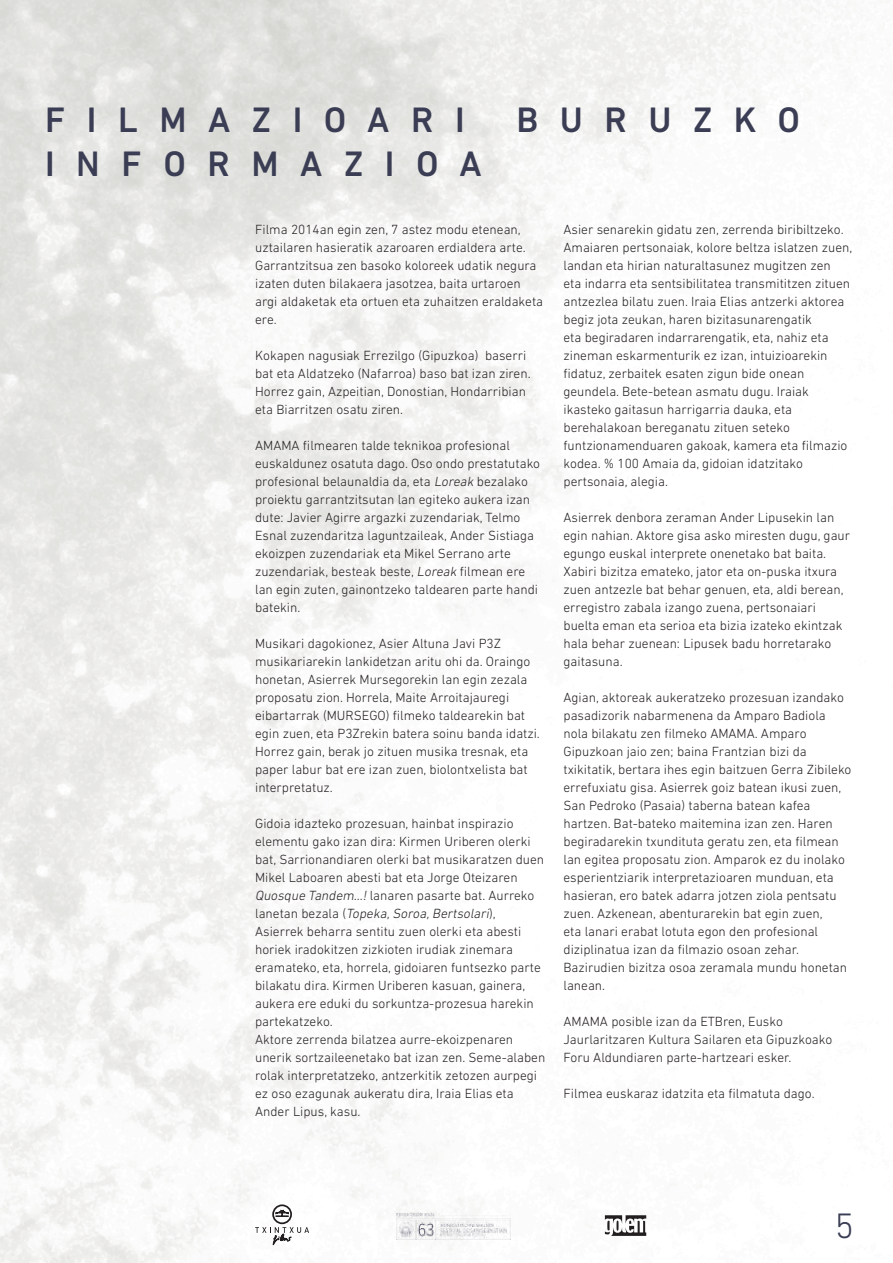
<style>
.page{position:relative;width:893px;height:1263px;background:#fff}
.page>*{position:absolute;margin:0;border:0;box-sizing:border-box;transform-origin:0 0}
.t1{font:500 36px "DIN Next LT Pro";letter-spacing:.6em;color:#3a3d53}
.t2{font:300 36px "DIN Next LT Pro";color:#3a3d53}
.t3{font:300 13.5px/18px "DIN Next LT Pro";color:#231f20}
.s1{font-style:italic}
</style>
<div class="page">
<img style="left:0;top:0;width:863px;height:1263px">
<h1 class="t1" style="left:45px;top:99px;width:421px">FILMAZIOARI</h1>
<h1 class="t1" style="left:516px;top:99px;width:285px">BURUZKO</h1>
<h1 class="t1" style="left:45px;top:143px;width:438px">INFORMAZIOA</h1>
<p class="t3" style="left:255px;top:220px;width:290px">Filma 2014an egin zen, 7 astez modu etenean, uztailaren hasieratik azaroaren erdialdera arte.<br>Garrantzitsua zen basoko koloreek udatik negura izaten duten bilakaera jasotzea, baita urtaroen argi aldaketak eta ortuen eta zuhaitzen eraldaketa ere.</p>
<p class="t3" style="left:255px;top:346px;width:277px">Kokapen nagusiak Errezilgo (Gipuzkoa) baserri bat eta Aldatzeko (Nafarroa) baso bat izan ziren.<br>Horrez gain, Azpeitian, Donostian, Hondarribian eta Biarritzen osatu ziren.</p>
<p class="t3" style="left:255px;top:436px;width:287px">AMAMA filmearen talde teknikoa profesional euskaldunez osatuta dago. Oso ondo prestatutako profesional belaunaldia da, eta <span class="s1">Loreak</span> bezalako proiektu garrantzitsutan lan egiteko aukera izan dute: Javier Agirre argazki zuzendariak, Telmo Esnal zuzendaritza laguntzaileak, Ander Sistiaga ekoizpen zuzendariak eta Mikel Serrano arte zuzendariak, besteak beste, <span class="s1">Loreak</span> filmean ere lan egin zuten, gainontzeko taldearen parte handi batekin.</p>
<p class="t3" style="left:255px;top:634px;width:286px">Musikari dagokionez, Asier Altuna Javi P3Z musikariarekin lankidetzan aritu ohi da. Oraingo honetan, Asierrek Mursegorekin lan egin zezala proposatu zion. Horrela, Maite Arroitajauregi eibartarrak (MURSEGO) filmeko taldearekin bat egin zuen, eta P3Zrekin batera soinu banda idatzi.<br>Horrez gain, berak jo zituen musika tresnak, eta paper labur bat ere izan zuen, biolontxelista bat interpretatuz.</p>
<p class="t3" style="left:255px;top:814px;width:292px">Gidoia idazteko prozesuan, hainbat inspirazio elementu gako izan dira: Kirmen Uriberen olerki bat, Sarrionandiaren olerki bat musikaratzen duen Mikel Laboaren abesti bat eta Jorge Oteizaren <span class="s1">Quosque Tandem…!</span>lanaren pasarte bat. Aurreko<br>l a n e t a n b e z a l a (<span class="s1">Topeka,Soroa,Bertsolari</span>) , Asierrek beharra sentitu zuen olerki eta abesti horiek iradokitzen zizkioten irudiak zinemara eramateko, eta, horrela, gidoiaren funtsezko parte bilakatu dira. Kirmen Uriberen kasuan, gainera, aukera ere eduki du sorkuntza-prozesua harekin partekatzeko.<br>Aktore zerrenda bilatzea aurre-ekoizpenaren unerik sortzaileenetako bat izan zen. Seme-alaben rolak interpretatzeko, antzerkitik zetozen aurpegi ez oso ezagunak aukeratu dira, Iraia Elias eta Ander Lipus, kasu.</p>
<p class="t3" style="left:563px;top:220px;width:290px">Asier senarekin gidatu zen, zerrenda biribiltzeko.<br>Amaiaren pertsonaiak, kolore beltza islatzen zuen, landan eta hirian naturaltasunez mugitzen zen<br>eta indarra eta sentsibilitatea transmititzen zituen antzezlea bilatu zuen. Iraia Elias antzerki aktorea begiz jota zeukan, haren bizitasunarengatik<br>eta begiradaren indarrarengatik, eta, nahiz eta zineman eskarmenturik ez izan, intuizioarekin fidatuz, zerbaitek esaten zigun bide onean geundela. Bete-betean asmatu dugu. Iraiak ikasteko gaitasun harrigarria dauka, eta berehalakoan bereganatu zituen seteko funtzionamenduaren gakoak, kamera eta filmazio kodea. % 100 Amaia da, gidoian idatzitako pertsonaia, alegia.</p>
<p class="t3" style="left:563px;top:508px;width:288px">Asierrek denbora zeraman Ander Lipusekin lan egin nahian. Aktore gisa asko miresten dugu, gaur egungo euskal interprete onenetako bat baita.<br>Xabiri bizitza emateko, jator eta on-puska itxura zuen antzezle bat behar genuen, eta, aldi berean, erregistro zabala izango zuena, pertsonaiari buelta eman eta serioa eta bizia izateko ekintzak hala behar zuenean: Lipusek badu horretarako gaitasuna.</p>
<p class="t3" style="left:563px;top:688px;width:289px">Agian, aktoreak aukeratzeko prozesuan izandako pasadizorik nabarmenena da Amparo Badiola nola bilakatu zen filmeko AMAMA. Amparo Gipuzkoan jaio zen; baina Frantzian bizi da txikitatik, bertara ihes egin baitzuen Gerra Zibileko errefuxiatu gisa. Asierrek goiz batean ikusi zuen, San Pedroko (Pasaia) taberna batean kafea hartzen. Bat-bateko maitemina izan zen. Haren begiradarekin txundituta geratu zen, eta filmean lan egitea proposatu zion. Amparok ez du inolako esperientziarik interpretazioaren munduan, eta hasieran, ero batek adarra jotzen ziola pentsatu zuen. Azkenean, abenturarekin bat egin zuen,<br>eta lanari erabat lotuta egon den profesional diziplinatua izan da filmazio osoan zehar.<br>Bazirudien bizitza osoa zeramala mundu honetan lanean.</p>
<p class="t3" style="left:563px;top:1012px;width:270px">AMAMA posible izan da ETBren, Eusko<br>Jaurlaritzaren Kultura Sailaren eta Gipuzkoako<br>Foru Aldundiaren parte-hartzeari esker.</p>
<p class="t3" style="left:563px;top:1084px;width:253px">Filmea euskaraz idatzita eta filmatuta dago.</p>
<h1 class="t2" style="left:835px;top:1205px;width:21px">5</h1>
</div>
